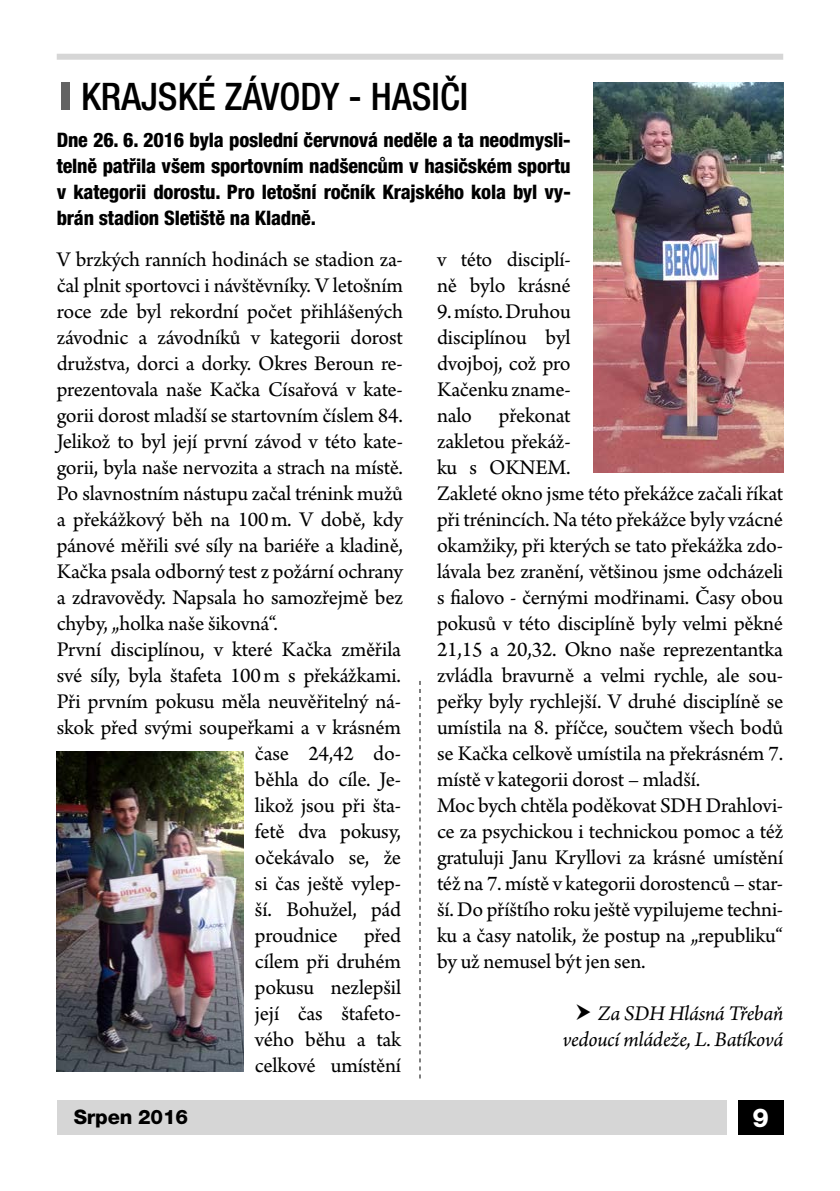
<style>
.page{position:relative;width:840px;height:1191px;background:#fff}
.page>*{position:absolute;margin:0;border:0;box-sizing:border-box;transform-origin:0 0}
.t1{font:500 condensed 38px "Helvetica Neue LT Pro";color:#000}
.t2{font:800 26px "Helvetica Neue LT Pro";color:#fff}
.t3{font:22px/26px "Arno Pro";letter-spacing:-.01em;color:#000}
.t4{font:italic 22px/26px "Arno Pro";letter-spacing:-.015em;color:#000;text-align:right}
.t5{font:800 condensed 20px/26px "Helvetica Neue LT Pro";letter-spacing:-.01em;color:#000;text-align:justify}
.t6{font:800 20px "Helvetica Neue LT Pro";letter-spacing:-.01em;color:#000}
.s1{color:#636363}
</style>
<div class="page">
<div style="left:57px;top:1100px;width:669px;height:34px;background:#d6d6d6"></div>
<div style="left:57px;top:54px;width:725px;height:6px;background:#d6d6d6"></div>
<div style="left:737px;top:1100px;width:45px;height:34px;background:#000"></div>
<svg style="left:419px;top:681px;width:1px;height:397px"></svg>
<img style="left:593px;top:83px;width:190px;height:390px">
<img style="left:57px;top:751px;width:186px;height:320px">
<h1 class="t1" style="left:57px;top:74px;width:413px"><span class="s1">I</span>KRAJSKÉ ZÁVODY - HASIČI</h1>
<p class="t5" style="left:57px;top:127px;width:515px">Dne 26. 6. 2016 byla poslední červnová neděle a ta neodmysli&shy;telně patřila všem sportovním nadšencům v hasičském sportu v kategorii dorostu. Pro letošní ročník Krajského kola byl vy&shy;brán stadion Sletiště na Kladně.</p>
<p class="t3" style="left:57px;top:247px;width:347px">V brzkých ranních hodinách se stadion za-</p>
<p class="t3" style="left:57px;top:273px;width:347px">čal plnit sportovci i návštěvníky. V letošním</p>
<p class="t3" style="left:57px;top:299px;width:347px">roce zde byl rekordní počet přihlášených</p>
<p class="t3" style="left:57px;top:325px;width:347px">závodnic a závodníků v kategorii dorost</p>
<p class="t3" style="left:57px;top:351px;width:347px">družstva, dorci a dorky. Okres Beroun re-</p>
<p class="t3" style="left:57px;top:377px;width:347px">prezentovala naše Kačka Císařová v kate-</p>
<p class="t3" style="left:57px;top:403px;width:347px">gorii dorost mladší se startovním číslem 84.</p>
<p class="t3" style="left:57px;top:429px;width:347px">Jelikož to byl její první závod v této kate-</p>
<p class="t3" style="left:57px;top:455px;width:347px">gorii, byla naše nervozita a strach na místě.</p>
<p class="t3" style="left:57px;top:481px;width:347px">Po slavnostním nástupu začal trénink mužů</p>
<p class="t3" style="left:57px;top:507px;width:347px">a překážkový běh na 100m. V době, kdy</p>
<p class="t3" style="left:57px;top:533px;width:347px">pánové měřili své síly na bariéře a kladině,</p>
<p class="t3" style="left:57px;top:559px;width:347px">Kačka psala odborný test z požární ochrany</p>
<p class="t3" style="left:57px;top:585px;width:347px">a zdravovědy. Napsala ho samozřejmě bez</p>
<p class="t3" style="left:57px;top:611px;width:223px">chyby, „holka naše šikovná“.</p>
<p class="t3" style="left:57px;top:637px;width:346px">První disciplínou, v které Kačka změřila</p>
<p class="t3" style="left:57px;top:663px;width:345px">své síly, byla štafeta 100m s překážkami.</p>
<p class="t3" style="left:57px;top:689px;width:345px">Při prvním pokusu měla neuvěřitelný ná-</p>
<p class="t3" style="left:57px;top:715px;width:345px">skok před svými soupeřkami a v krásném</p>
<p class="t3" style="left:255px;top:741px;width:147px">čase 24,42 do-</p>
<p class="t3" style="left:255px;top:767px;width:148px">běhla do cíle. Je-</p>
<p class="t3" style="left:255px;top:793px;width:147px">likož jsou při šta-</p>
<p class="t3" style="left:255px;top:819px;width:147px">fetě dva pokusy,</p>
<p class="t3" style="left:255px;top:845px;width:148px">očekávalo se, že</p>
<p class="t3" style="left:255px;top:871px;width:147px">si čas ještě vylep-</p>
<p class="t3" style="left:255px;top:897px;width:147px">ší. Bohužel, pád</p>
<p class="t3" style="left:255px;top:923px;width:147px">proudnice před</p>
<p class="t3" style="left:255px;top:949px;width:148px">cílem při druhém</p>
<p class="t3" style="left:255px;top:975px;width:147px">pokusu nezlepšil</p>
<p class="t3" style="left:255px;top:1001px;width:147px">její čas štafeto-</p>
<p class="t3" style="left:255px;top:1027px;width:148px">vého běhu a tak</p>
<p class="t3" style="left:255px;top:1053px;width:147px">celkové umístění</p>
<p class="t3" style="left:437px;top:247px;width:135px">v této disciplí&shy;ně bylo krásné</p>
<p class="t3" style="left:437px;top:299px;width:347px">9. místo. Druhou<br>disciplínou byl<br>dvojboj, což pro<br>Kačenku zname-<br>nalo překonat<br>zakletou překáž-<br>ku s OKNEM.<br>Zakleté okno jsme této překážce začali říkat při trénincích. Na této překážce byly vzácné okamžiky, při kterých se tato překážka zdo&shy;lávala bez zranění, většinou jsme odcházeli s fialovo - černými modřinami. Časy obou pokusů v této disciplíně byly velmi pěkné 21,15 a 20,32. Okno naše reprezentantka zvládla bravurně a velmi rychle, ale sou&shy;peřky byly rychlejší. V druhé disciplíně se umístila na 8. příčce, součtem všech bodů se Kačka celkově umístila na překrásném 7. místě v kategorii dorost – mladší.<br>Moc bych chtěla poděkovat SDH Drahlovi&shy;ce za psychickou i technickou pomoc a též gratuluji Janu Kryllovi za krásné umístění též na 7. místě v kategorii dorostenců – star&shy;ší. Do příštího roku ještě vypilujeme techni&shy;ku a časy natolik, že postup na „republiku“ by už nemusel být jen sen.</p>
<p class="t4" style="left:562px;top:1002px;width:222px">Za SDH Hlásná Třebaň vedoucí mládeže, L. Batíková</p>
<p class="t6" style="left:74px;top:1105px;width:116px">Srpen 2016</p>
<p class="t2" style="left:751px;top:1101px;width:18px">9</p>
</div>
